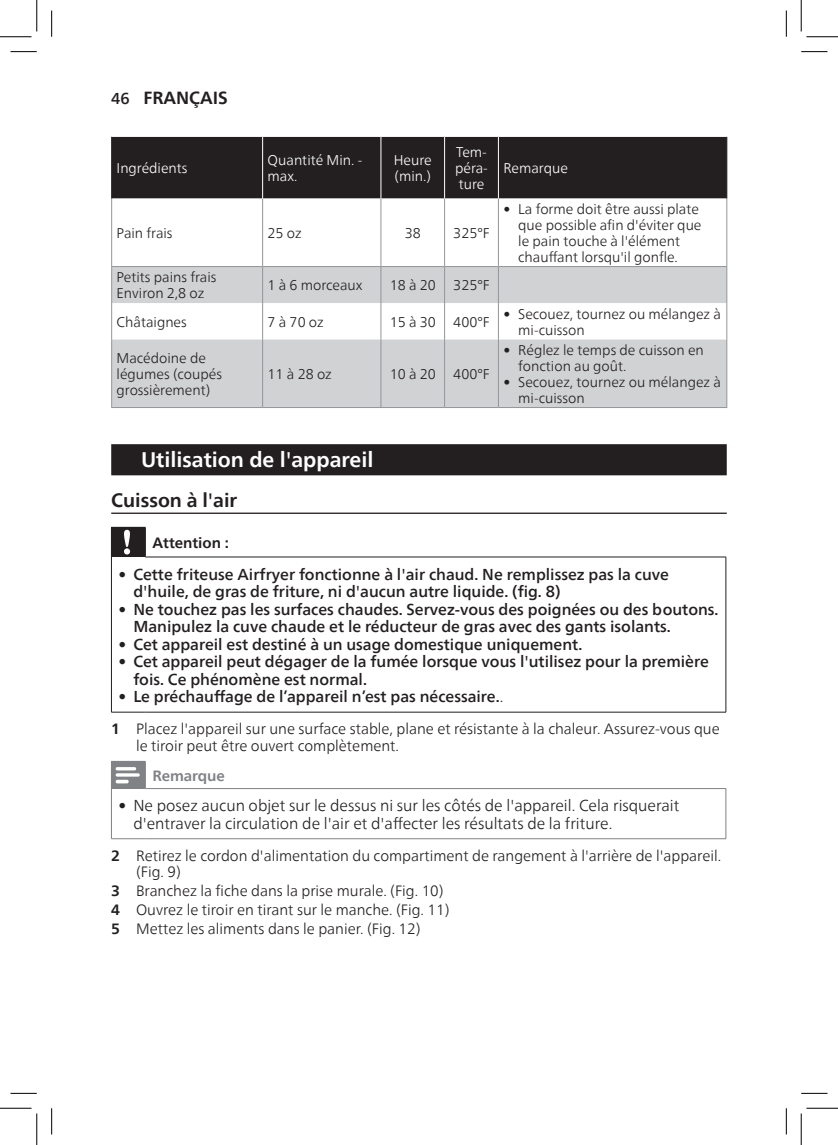
<style>
.page{position:relative;width:838px;height:1145px;background:#fff}
.page>*{position:absolute;margin:0;border:0;box-sizing:border-box;transform-origin:0 0}
.heading1{font:700 21px "Neue Frutiger World";color:#fff}
.heading2{font:700 19.25px "Neue Frutiger World";color:#231f20}
.t1{font:700 17.5px "Neue Frutiger World";color:#231f20}
.t2{font:500 15.75px/17.5px "Neue Frutiger World";color:#231f20}
.t3{font:300 15.75px/17.5px "Neue Frutiger World";color:#231f20}
.t4{font:300 14.88px/16.6px "Neue Frutiger World";color:#231f20}
.cautions-caption-par{font:700 14.88px "Neue Frutiger World";color:#231f20}
.Notes-caption-paragr{font:700 14.88px "Neue Frutiger World";color:#808285}
.dfutable{font:300 14px/15.8px "Neue Frutiger World";color:#231f20}
.dfutable_header{font:300 14px/15.8px "Neue Frutiger World";color:#fff}
.s1{font-weight:500;font-size:15.75px}
.s2{font-weight:500}
.s3{font-weight:300}
.s4{font-weight:700}
</style>
<div class="page">
<div style="left:111px;top:444px;width:615px;height:31px;background:#231f20"></div>
<hr style="left:111px;top:513px;width:615px;height:1px;background:#231f20">
<div style="left:112px;top:137px;width:614px;height:62px;background:#231f20"></div>
<svg style="left:112px;top:267px;width:614px;height:140px;fill:#d1d2d4"></svg>
<hr style="left:380px;top:137px;width:1px;height:62px;background:#fff">
<hr style="left:444px;top:137px;width:1px;height:62px;background:#fff">
<hr style="left:498px;top:137px;width:1px;height:62px;background:#fff">
<hr style="left:111px;top:199px;width:1px;height:67px;background:#939598">
<hr style="left:262px;top:199px;width:1px;height:67px;background:#939598">
<hr style="left:380px;top:199px;width:1px;height:67px;background:#939598">
<hr style="left:444px;top:199px;width:1px;height:67px;background:#939598">
<hr style="left:498px;top:199px;width:1px;height:67px;background:#939598">
<hr style="left:726px;top:199px;width:1px;height:67px;background:#939598">
<hr style="left:111px;top:267px;width:1px;height:36px;background:#939598">
<hr style="left:262px;top:267px;width:1px;height:36px;background:#939598">
<hr style="left:380px;top:267px;width:1px;height:36px;background:#939598">
<hr style="left:444px;top:267px;width:1px;height:36px;background:#939598">
<hr style="left:498px;top:267px;width:1px;height:36px;background:#939598">
<hr style="left:726px;top:267px;width:1px;height:36px;background:#939598">
<hr style="left:111px;top:303px;width:1px;height:37px;background:#939598">
<hr style="left:262px;top:303px;width:1px;height:37px;background:#939598">
<hr style="left:380px;top:303px;width:1px;height:37px;background:#939598">
<hr style="left:444px;top:303px;width:1px;height:37px;background:#939598">
<hr style="left:498px;top:303px;width:1px;height:37px;background:#939598">
<hr style="left:726px;top:303px;width:1px;height:37px;background:#939598">
<hr style="left:111px;top:340px;width:1px;height:67px;background:#939598">
<hr style="left:262px;top:340px;width:1px;height:67px;background:#939598">
<hr style="left:380px;top:340px;width:1px;height:67px;background:#939598">
<hr style="left:444px;top:340px;width:1px;height:67px;background:#939598">
<hr style="left:498px;top:340px;width:1px;height:67px;background:#939598">
<hr style="left:726px;top:340px;width:1px;height:67px;background:#939598">
<hr style="left:111px;top:407px;width:151px;height:1px;background:#939598">
<hr style="left:262px;top:407px;width:119px;height:1px;background:#939598">
<hr style="left:381px;top:407px;width:63px;height:1px;background:#939598">
<hr style="left:444px;top:407px;width:54px;height:1px;background:#939598">
<hr style="left:498px;top:407px;width:229px;height:1px;background:#939598">
<hr style="left:262px;top:137px;width:1px;height:62px;background:#fff">
<hr style="left:111px;top:266px;width:151px;height:1px;background:#939598">
<hr style="left:262px;top:266px;width:119px;height:1px;background:#939598">
<hr style="left:381px;top:266px;width:63px;height:1px;background:#939598">
<hr style="left:444px;top:266px;width:54px;height:1px;background:#939598">
<hr style="left:498px;top:266px;width:229px;height:1px;background:#939598">
<hr style="left:111px;top:137px;width:1px;height:62px;background:#231f20">
<hr style="left:726px;top:137px;width:1px;height:62px;background:#231f20">
<div style="left:111px;top:527px;width:34px;height:30px;background:#231f20"></div>
<hr style="left:725px;top:557px;width:1px;height:155px;background:#231f20">
<hr style="left:111px;top:527px;width:35px;height:1px;background:#231f20">
<svg style="left:145px;top:528px;width:1px;height:29px"></svg>
<hr style="left:145px;top:557px;width:581px;height:1px;background:#231f20">
<hr style="left:111px;top:557px;width:1px;height:155px;background:#231f20">
<hr style="left:111px;top:712px;width:34px;height:1px;background:#231f20">
<hr style="left:145px;top:712px;width:581px;height:1px;background:#231f20">
<svg style="left:124px;top:530px;width:6px;height:25px"></svg>
<hr style="left:725px;top:789px;width:1px;height:50px;background:#808285">
<hr style="left:111px;top:761px;width:35px;height:1px;background:#808285">
<hr style="left:145px;top:788px;width:581px;height:1px;background:#808285">
<hr style="left:111px;top:789px;width:1px;height:50px;background:#808285">
<hr style="left:111px;top:838px;width:34px;height:1px;background:#808285">
<hr style="left:145px;top:838px;width:581px;height:1px;background:#808285">
<svg style="left:111px;top:762px;width:35px;height:27px"></svg>
<svg style="left:10px;top:51px;width:27px;height:1px"></svg>
<svg style="left:801px;top:51px;width:26px;height:1px"></svg>
<svg style="left:10px;top:1093px;width:27px;height:1px"></svg>
<svg style="left:801px;top:1093px;width:26px;height:1px"></svg>
<svg style="left:51px;top:10px;width:1px;height:27px"></svg>
<svg style="left:51px;top:1108px;width:1px;height:26px"></svg>
<svg style="left:786px;top:10px;width:1px;height:27px"></svg>
<svg style="left:786px;top:1108px;width:1px;height:26px"></svg>
<hr style="left:0;top:36px;width:32px;height:1px;background:#000">
<hr style="left:806px;top:36px;width:31px;height:1px;background:#000">
<hr style="left:0;top:1108px;width:32px;height:1px;background:#000">
<hr style="left:806px;top:1108px;width:31px;height:1px;background:#000">
<hr style="left:36px;top:0;width:1px;height:31px;background:#000">
<hr style="left:36px;top:1113px;width:1px;height:32px;background:#000">
<hr style="left:800px;top:0;width:1px;height:31px;background:#000">
<hr style="left:800px;top:1113px;width:1px;height:32px;background:#000">
<p class="t1" style="left:111px;top:83px;width:118px"><span class="s1">46</span> FRANÇAIS</p>
<p class="dfutable_header" style="left:117px;top:160px;width:72px">Ingrédients</p>
<p class="dfutable_header" style="left:267px;top:152px;width:96px">Quantité Min. - max.</p>
<p class="dfutable_header" style="left:394px;top:152px;width:39px">Heure</p>
<p class="dfutable_header" style="left:394px;top:168px;width:38px">(min.)</p>
<p class="dfutable_header" style="left:455px;top:144px;width:34px;text-align:justify">Tem&shy;péra&shy;ture</p>
<p class="dfutable" style="left:117px;top:225px;width:57px">Pain frais</p>
<p class="dfutable" style="left:267px;top:225px;width:36px">25 oz</p>
<p class="dfutable" style="left:404px;top:225px;width:18px">38</p>
<p class="dfutable" style="left:453px;top:225px;width:38px">325°F</p>
<p class="dfutable" style="left:117px;top:270px;width:101px">Petits pains frais</p>
<p class="dfutable" style="left:117px;top:285px;width:89px">Environ 2,8 oz</p>
<p class="dfutable" style="left:267px;top:278px;width:97px">1 à 6 morceaux</p>
<p class="dfutable" style="left:389px;top:278px;width:48px">18 à 20</p>
<p class="dfutable" style="left:453px;top:278px;width:38px">325°F</p>
<p class="dfutable_header" style="left:503px;top:160px;width:66px">Remarque</p>
<p class="dfutable" style="left:518px;top:202px;width:185px;text-indent:-15px"><span class="s2">•</span> La forme doit être aussi plate que possible afin d'éviter que le pain touche à l'élément chauffant lorsqu'il gonfle.</p>
<p class="dfutable" style="left:117px;top:314px;width:72px">Châtaignes</p>
<p class="dfutable" style="left:267px;top:314px;width:58px">7 à 70 oz</p>
<p class="dfutable" style="left:389px;top:314px;width:48px">15 à 30</p>
<p class="dfutable" style="left:453px;top:314px;width:38px">400°F</p>
<p class="dfutable" style="left:518px;top:306px;width:204px;text-indent:-15px"><span class="s2">•</span> Secouez, tournez ou mélangez à mi-cuisson</p>
<p class="dfutable" style="left:117px;top:351px;width:107px">Macédoine de légumes (coupés grossièrement)</p>
<p class="dfutable" style="left:518px;top:343px;width:187px;text-indent:-15px"><span class="s2">•</span> Réglez le temps de cuisson en fonction au goût.</p>
<p class="dfutable" style="left:518px;top:374px;width:204px;text-indent:-15px"><span class="s2">•</span> Secouez, tournez ou mélangez à mi-cuisson</p>
<p class="dfutable" style="left:267px;top:366px;width:66px">11 à 28 oz</p>
<p class="dfutable" style="left:389px;top:366px;width:48px">10 à 20</p>
<p class="dfutable" style="left:453px;top:366px;width:38px">400°F</p>
<p class="heading1" style="left:141px;top:442px;width:234px">Utilisation de l'appareil</p>
<p class="heading2" style="left:111px;top:483px;width:127px">Cuisson à l'air</p>
<p class="cautions-caption-par" style="left:152px;top:530px;width:78px">Attention :</p>
<p class="t2" style="left:133px;top:566px;width:537px;text-indent:-15px">• Cette friteuse Airfryer fonctionne à l'air chaud. Ne remplissez pas la cuve d'huile, de gras de friture, ni d'aucun autre liquide. (fig. 8)</p>
<p class="t2" style="left:133px;top:601px;width:586px;text-indent:-15px">• Ne touchez pas les surfaces chaudes. Servez-vous des poignées ou des boutons.<br>Manipulez la cuve chaude et le réducteur de gras avec des gants isolants.</p>
<p class="t2" style="left:118px;top:636px;width:465px">• Cet appareil est destiné à un usage domestique uniquement.</p>
<p class="t2" style="left:133px;top:653px;width:577px;text-indent:-15px">• Cet appareil peut dégager de la fumée lorsque vous l'utilisez pour la première fois. Ce phénomène est normal.</p>
<p class="t2" style="left:118px;top:688px;width:386px">• Le préchauffage de l’appareil n’est pas nécessaire.<span class="s3">.</span></p>
<p class="t4" style="left:136px;top:721px;width:585px;text-indent:-25px"><span class="s4">1</span> Placez l'appareil sur une surface stable, plane et résistante à la chaleur. Assurez-vous que le tiroir peut être ouvert complètement.</p>
<p class="Notes-caption-paragr" style="left:152px;top:762px;width:74px">Remarque</p>
<p class="t3" style="left:133px;top:797px;width:547px;text-indent:-15px"><span class="s2">•</span> Ne posez aucun objet sur le dessus ni sur les côtés de l'appareil. Cela risquerait d'entraver la circulation de l'air et d'affecter les résultats de la friture.</p>
<p class="t4" style="left:136px;top:847px;width:586px;text-indent:-25px"><span class="s4">2</span> Retirez le cordon d'alimentation du compartiment de rangement à l'arrière de l'appareil. (Fig. 9)</p>
<p class="t4" style="left:111px;top:883px;width:334px"><span class="s4">3</span> Branchez la fiche dans la prise murale. (Fig. 10)</p>
<p class="t4" style="left:111px;top:902px;width:339px"><span class="s4">4</span> Ouvrez le tiroir en tirant sur le manche. (Fig. 11)</p>
<p class="t4" style="left:111px;top:921px;width:311px"><span class="s4">5</span> Mettez les aliments dans le panier. (Fig. 12)</p>
</div>
